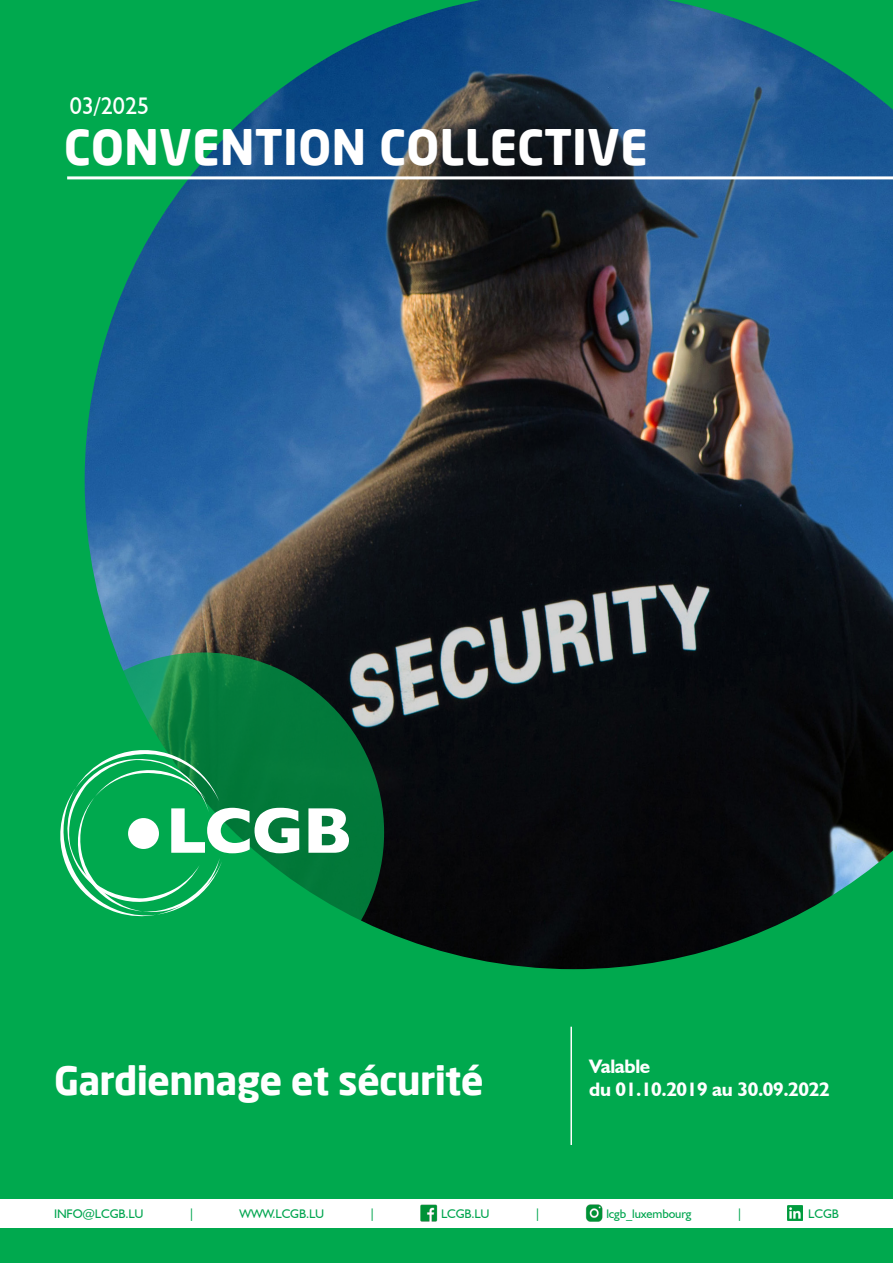
<style>
.page{position:relative;width:893px;height:1263px;background:#00a94e}
.page>*{position:absolute;margin:0;border:0;box-sizing:border-box;transform-origin:0 0}
.t1{font:700 48px "Neo Sans";color:#fff}
.t2{font:700 39px "Neo Sans";letter-spacing:-.02em;color:#fff}
.t3{font:24px "Humanist 521 BT";color:#fff}
.t4{font:700 19.5px "Humanist 521 BT";letter-spacing:-.02em;color:#fff}
.t5{font:12.45px "Humanist 521 BT";letter-spacing:-.01em;color:#00a54f}
</style>
<div class="page">
<img style="left:85px;top:0;width:808px;height:969px">
<hr style="left:67px;top:176px;width:826px;height:3px;background:#fff">
<hr style="left:570px;top:1027px;width:2px;height:118px;background:#fff">
<svg style="left:22px;top:652px;width:362px;height:360px"></svg>
<svg style="left:57px;top:747px;width:242px;height:170px"></svg>
<svg style="left:308px;top:808px;width:41px;height:45px;background:#bedccc"></svg>
<div style="left:0;top:1199px;width:893px;height:29px;background:#fff"></div>
<img style="left:420px;top:1204px;width:18px;height:17px">
<img style="left:586px;top:1204px;width:17px;height:17px">
<img style="left:788px;top:1205px;width:15px;height:15px">
<p class="t3" style="left:70px;top:91px;width:81px">03/2025</p>
<p class="t1" style="left:64px;top:117px;width:586px">CONVENTION COLLECTIVE</p>
<p class="t2" style="left:54px;top:1055px;width:431px">Gardiennage et sécurité</p>
<p class="t4" style="left:589px;top:1054px;width:62px">Valable</p>
<p class="t4" style="left:589px;top:1077px;width:242px">du 01.10.2019 au 30.09.2022</p>
<p class="t5" style="left:54px;top:1206px;width:91px">INFO@LCGB.LU</p>
<p class="t5" style="left:188px;top:1206px;width:8px">|</p>
<p class="t5" style="left:240px;top:1206px;width:86px">WWW.LCGB.LU</p>
<p class="t5" style="left:369px;top:1206px;width:8px">|</p>
<p class="t5" style="left:441px;top:1206px;width:50px">LCGB.LU</p>
<p class="t5" style="left:534px;top:1206px;width:8px">|</p>
<p class="t5" style="left:606px;top:1206px;width:87px">lcgb_luxembourg</p>
<p class="t5" style="left:736px;top:1206px;width:8px">|</p>
<p class="t5" style="left:808px;top:1206px;width:32px">LCGB</p>
</div>
